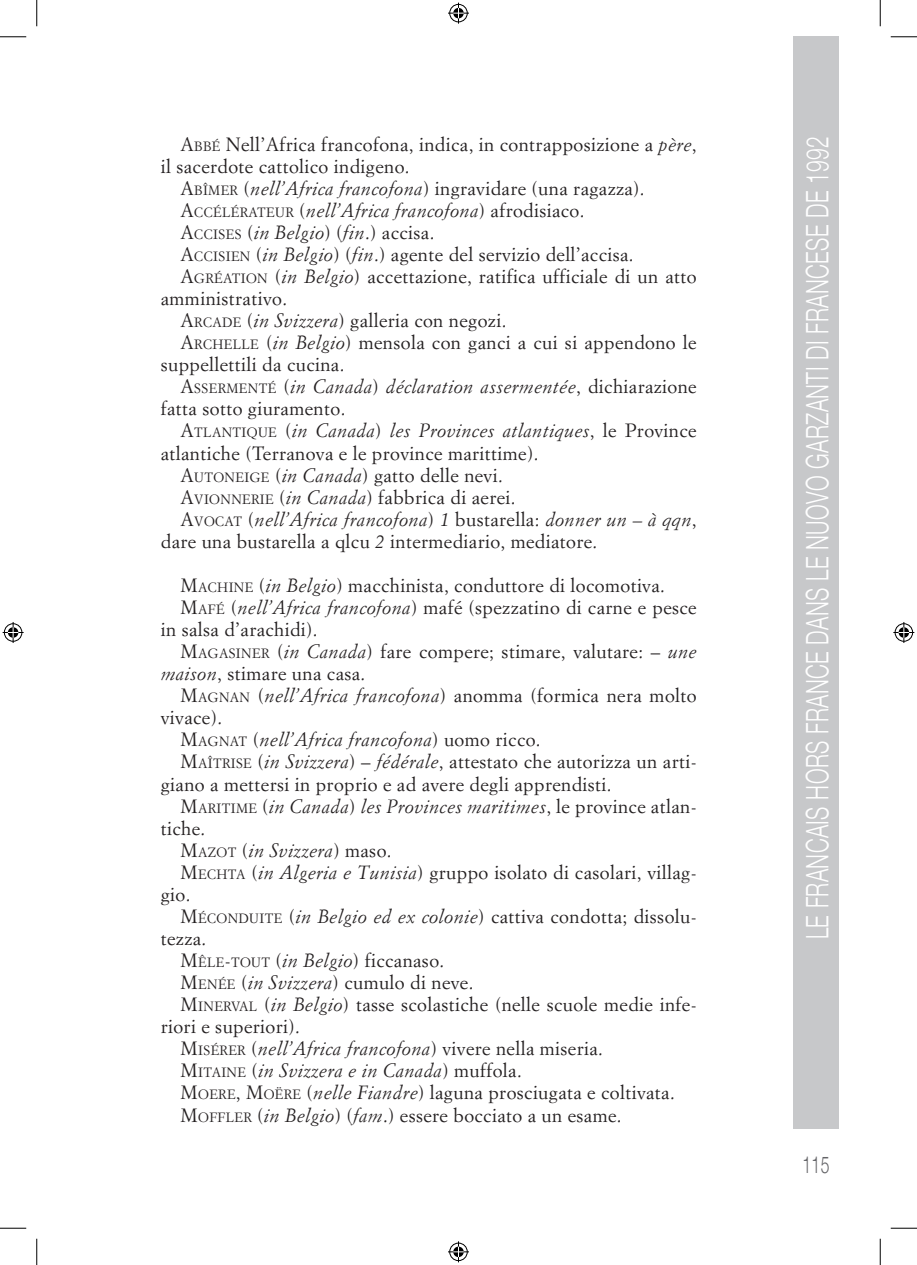
<style>
.page{position:relative;width:917px;height:1265px;background:#fff}
.page>*{position:absolute;margin:0;border:0;box-sizing:border-box;transform-origin:0 0}
.t1{font:300 31.15px "Helvetica Neue";letter-spacing:.02em;color:#fff;scale:.68 1}
.t2{font:300 23.28px "Helvetica Neue";color:#636366;scale:.68 1}
.t3{font:18.9px/22.1px "Simoncini Garamond Std";letter-spacing:.02em;color:#231f20}
.t4{font:italic 18.9px "Simoncini Garamond";letter-spacing:.02em;color:#231f20}
.s1{font-style:inherit}
.s2{font-size:13.3px}
.s3{font-family:"Simoncini Garamond";font-style:italic}
.s4{font-family:"Simoncini Garamond Std";font-style:normal}
.s5{font-family:"Simoncini Garamond Std";font-style:normal;font-size:13.3px}
</style>
<div class="page">
<div style="left:793px;top:37px;width:46px;height:1091px;background:#c7c8ca"></div>
<svg style="left:0;top:36px;width:26px;height:1px"></svg>
<svg style="left:891px;top:36px;width:26px;height:1px"></svg>
<svg style="left:0;top:1227px;width:26px;height:1px"></svg>
<svg style="left:891px;top:1227px;width:26px;height:1px"></svg>
<svg style="left:36px;top:0;width:1px;height:26px"></svg>
<svg style="left:36px;top:1238px;width:1px;height:26px"></svg>
<svg style="left:880px;top:0;width:1px;height:26px"></svg>
<svg style="left:880px;top:1238px;width:1px;height:26px"></svg>
<svg style="left:448px;top:3px;width:21px;height:21px"></svg>
<svg style="left:448px;top:1241px;width:21px;height:20px"></svg>
<svg style="left:3px;top:622px;width:21px;height:21px"></svg>
<svg style="left:893px;top:622px;width:21px;height:21px"></svg>
<p class="t3" style="left:181px;top:132px;width:517px"><span class="s1">A</span><span class="s2">BBÉ</span> Nell’Africa francofona, indica, in contrapposizione a <span class="s3">père</span>,</p>
<p class="t3" style="left:161px;top:155px;width:250px">il sacerdote cattolico indigeno.</p>
<p class="t3" style="left:181px;top:177px;width:465px"><span class="s1">A</span><span class="s2">BÎMER</span> (<span class="s3">nell’Africa francofona</span>) ingravidare (una ragazza).</p>
<p class="t4" style="left:181px;top:199px;width:405px"><span class="s4">A</span><span class="s5">CCÉLÉRATEUR</span> <span class="s4">(</span>nell’Africa francofona<span class="s4">) afrodisiaco.</span></p>
<p class="t3" style="left:181px;top:221px;width:255px"><span class="s1">A</span><span class="s2">CCISES</span> (<span class="s3">in Belgio</span>) (<span class="s3">fin</span>.) accisa.</p>
<p class="t3" style="left:181px;top:243px;width:454px"><span class="s1">A</span><span class="s2">CCISIEN</span> (<span class="s3">in Belgio</span>) (<span class="s3">fin</span>.) agente del servizio dell’accisa.</p>
<p class="t3" style="left:181px;top:265px;width:517px"><span class="s1">A</span><span class="s2">GRÉATION</span> (<span class="s3">in Belgio</span>) accettazione, ratifica ufficiale di un atto</p>
<p class="t3" style="left:161px;top:287px;width:128px">amministrativo.</p>
<p class="t3" style="left:181px;top:309px;width:327px"><span class="s1">A</span><span class="s2">RCADE</span> (<span class="s3">in Svizzera</span>) galleria con negozi.</p>
<p class="t3" style="left:181px;top:331px;width:517px"><span class="s1">A</span><span class="s2">RCHELLE</span> (<span class="s3">in Belgio</span>) mensola con ganci a cui si appendono le</p>
<p class="t3" style="left:161px;top:353px;width:185px">suppellettili da cucina.</p>
<p class="t4" style="left:181px;top:375px;width:517px"><span class="s4">A</span><span class="s5">SSERMENTÉ</span> <span class="s4">(</span>in Canada<span class="s4">)</span> déclaration assermentée<span class="s4">, dichiarazione</span></p>
<p class="t3" style="left:161px;top:397px;width:186px">fatta sotto giuramento.</p>
<p class="t4" style="left:181px;top:419px;width:517px"><span class="s4">A</span><span class="s5">TLANTIQUE</span> <span class="s4">(</span>in Canada<span class="s4">)</span> les Provinces atlantiques<span class="s4">, le Province</span></p>
<p class="t3" style="left:181px;top:441px;width:359px;text-indent:-20px">atlantiche (Terranova e le province marittime).<br><span class="s1">A</span><span class="s2">UTONEIGE</span> (<span class="s3">in Canada</span>) gatto delle nevi.<br><span class="s1">A</span><span class="s2">VIONNERIE</span> (<span class="s3">in Canada</span>) fabbrica di aerei.</p>
<p class="t4" style="left:181px;top:507px;width:517px"><span class="s4">A</span><span class="s5">VOCAT</span> <span class="s4">(</span>nell’Africa francofona<span class="s4">)</span> 1 <span class="s4">bustarella:</span> donner un – à qqn<span class="s4">,</span></p>
<p class="t3" style="left:161px;top:529px;width:438px">dare una bustarella a qlcu <span class="s3">2</span> intermediario, mediatore.</p>
<p class="t3" style="left:181px;top:573px;width:486px"><span class="s1">M</span><span class="s2">ACHINE</span> (<span class="s3">in Belgio</span>) macchinista, conduttore di locomotiva.</p>
<p class="t3" style="left:181px;top:596px;width:517px"><span class="s1">M</span><span class="s2">AFÉ</span> (<span class="s3">nell’Africa francofona</span>) mafé (spezzatino di carne e pesce</p>
<p class="t3" style="left:161px;top:618px;width:158px">in salsa d’arachidi).</p>
<p class="t3" style="left:181px;top:640px;width:517px"><span class="s1">M</span><span class="s2">AGASINER</span> (<span class="s3">in Canada</span>) fare compere; stimare, valutare: – <span class="s3">une</span></p>
<p class="t3" style="left:161px;top:662px;width:206px"><span class="s3">maison</span>, stimare una casa.</p>
<p class="t3" style="left:181px;top:684px;width:517px"><span class="s1">M</span><span class="s2">AGNAN</span> (<span class="s3">nell’Africa francofona</span>) anomma (formica nera molto</p>
<p class="t3" style="left:161px;top:706px;width:63px">vivace).</p>
<p class="t4" style="left:181px;top:728px;width:361px"><span class="s4">M</span><span class="s5">AGNAT</span> <span class="s4">(</span>nell’Africa francofona<span class="s4">) uomo ricco.</span></p>
<p class="t3" style="left:161px;top:750px;width:537px;text-indent:20px"><span class="s1">M</span><span class="s2">AÎTRISE</span> (<span class="s3">in Svizzera</span>) – <span class="s3">fédérale</span>, attestato che autorizza un arti&shy;giano a mettersi in proprio e ad avere degli apprendisti.</p>
<p class="t4" style="left:181px;top:794px;width:517px"><span class="s4">M</span><span class="s5">ARITIME</span> <span class="s4">(</span>in Canada<span class="s4">)</span> les Provinces maritimes<span class="s4">, le province atlan-</span></p>
<p class="t3" style="left:161px;top:816px;width:46px">tiche.</p>
<p class="t4" style="left:181px;top:838px;width:212px"><span class="s4">M</span><span class="s5">AZOT</span> <span class="s4">(</span>in Svizzera<span class="s4">) maso.</span></p>
<p class="t3" style="left:161px;top:860px;width:537px;text-indent:20px"><span class="s1">M</span><span class="s2">ECHTA</span> (<span class="s3">in Algeria e Tunisia</span>) gruppo isolato di casolari, villag&shy;gio.</p>
<p class="t3" style="left:181px;top:904px;width:517px"><span class="s1">M</span><span class="s2">ÉCONDUITE</span> (<span class="s3">in Belgio ed ex colonie</span>) cattiva condotta; dissolu-</p>
<p class="t3" style="left:161px;top:926px;width:47px">tezza.</p>
<p class="t3" style="left:181px;top:948px;width:265px"><span class="s1">M</span><span class="s2">ÊLE</span><span class="s1">-</span><span class="s2">TOUT</span> (<span class="s3">in Belgio</span>) ficcanaso.</p>
<p class="t3" style="left:181px;top:970px;width:294px"><span class="s1">M</span><span class="s2">ENÉE</span> (<span class="s3">in Svizzera</span>) cumulo di neve.</p>
<p class="t3" style="left:181px;top:992px;width:517px"><span class="s1">M</span><span class="s2">INERVAL</span> (<span class="s3">in Belgio</span>) tasse scolastiche (nelle scuole medie infe-</p>
<p class="t3" style="left:161px;top:1014px;width:140px">riori e superiori).</p>
<p class="t3" style="left:181px;top:1037px;width:424px"><span class="s1">M</span><span class="s2">ISÉRER</span> (<span class="s3">nell’Africa francofona</span>) vivere nella miseria.</p>
<p class="t4" style="left:181px;top:1059px;width:343px"><span class="s4">M</span><span class="s5">ITAINE</span> <span class="s4">(</span>in Svizzera e in Canada<span class="s4">) muffola.</span></p>
<p class="t3" style="left:181px;top:1081px;width:496px"><span class="s1">M</span><span class="s2">OERE</span>, <span class="s1">M</span><span class="s2">OËRE</span> (<span class="s3">nelle Fiandre</span>) laguna prosciugata e coltivata.<br><span class="s1">M</span><span class="s2">OFFLER</span> (<span class="s3">in Belgio</span>) (<span class="s3">fam</span>.) essere bocciato a un esame.</p>
<h1 class="t1" style="left:792px;top:939px;width:1182px;rotate:-90deg">LE FRANCAIS HORS FRANCE DANS LE NUOVO GARZANTI DI FRANCESE DE 1992</h1>
<p class="t2" style="left:802px;top:1145px;width:41px">115</p>
</div>
